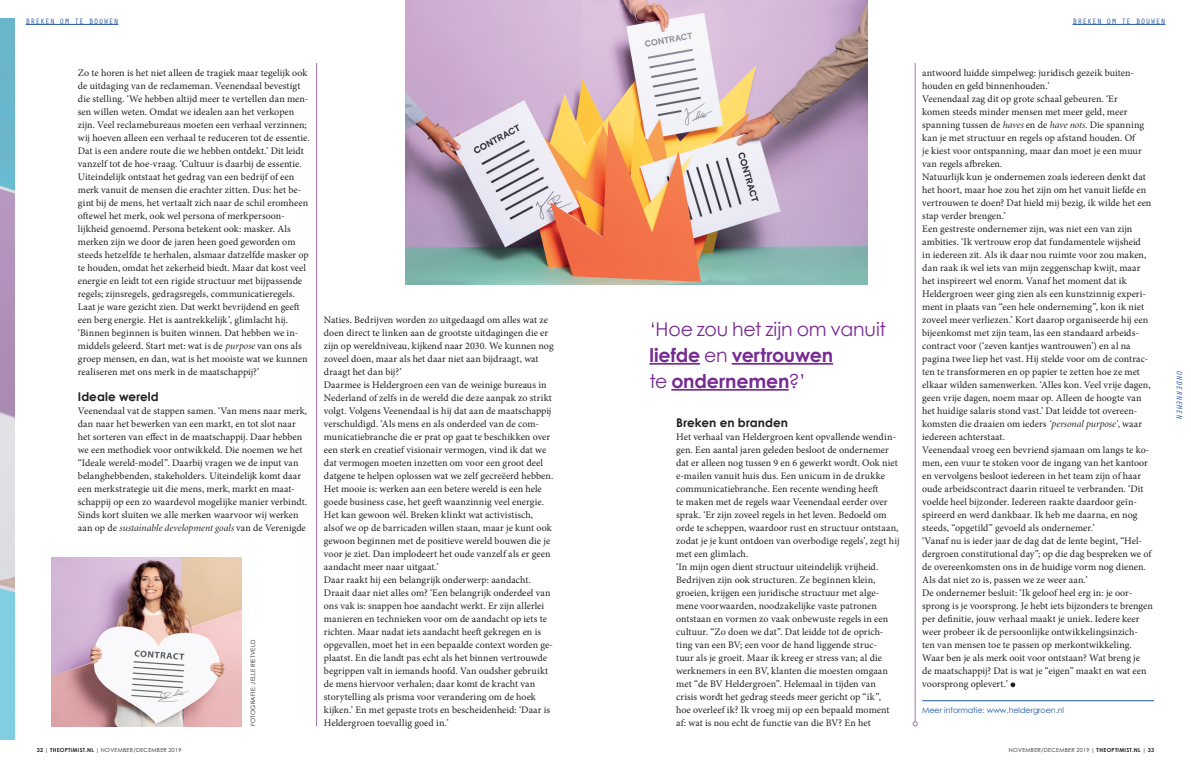
<style>
.page{position:relative;width:1191px;height:774px;background:#fff}
.page>*{position:absolute;margin:0;border:0;box-sizing:border-box;transform-origin:0 0}
.Aphorism_quote{font:19px/26px "Century Gothic";letter-spacing:-.01em;color:#772a91}
.body_inspringen{font:700 12px "Century Gothic";letter-spacing:.005em;color:#231f20}
.body_inspringen-2{font:10px/13px "Minion Pro";color:#231f20}
.Body_Text_-_Vectora{font:8px "Century Gothic";letter-spacing:-.01em;color:#2155a5}
.t1{font:8px "Orator Std";letter-spacing:.02em;color:#2155a5}
.t2{font:italic 8px "Orator Std";color:#2155a5}
.Photo_credit{font:6px "Century Gothic";letter-spacing:.035em;color:#231f20}
.t3{font:5.5px "Century Gothic";letter-spacing:.05em;color:#231f20}
.s1{font-family:"Minion Display";font-style:italic}
.s2{font-weight:700}
.s3{font-family:"Vectora LT Std";font-weight:700}
</style>
<div class="page">
<hr style="left:649px;top:363px;width:51px;height:2px;background:#772a91">
<hr style="left:731px;top:363px;width:102px;height:2px;background:#772a91">
<hr style="left:671px;top:389px;width:117px;height:2px;background:#772a91">
<svg style="left:1010px;top:682px;width:6px;height:6px"></svg>
<hr style="left:922px;top:700px;width:232px;height:1px;background:#2155a5">
<img style="left:406px;top:0;width:461px;height:284px">
<img style="left:51px;top:557px;width:191px;height:169px">
<hr style="left:915px;top:63px;width:1px;height:658px;background:#a173ac">
<svg style="left:912px;top:721px;width:5px;height:5px"></svg>
<hr style="left:316px;top:63px;width:1px;height:663px;background:#a173ac">
<hr style="left:26px;top:24px;width:92px;height:1px;background:#2155a5">
<hr style="left:1072px;top:24px;width:93px;height:1px;background:#2155a5">
<img style="left:0;top:18px;width:14px;height:721px">
<p class="t1" style="left:26px;top:15px;width:94px">BREKEN OM TE BOUWEN</p>
<p class="t1" style="left:1072px;top:15px;width:94px">BREKEN OM TE BOUWEN</p>
<p class="body_inspringen-2" style="left:78px;top:66px;width:233px">Zo te horen is het niet alleen de tragiek maar tegelijk ook de uitdaging van de reclameman. Veenendaal bevestigt die stelling. ‘We hebben altijd meer te vertellen dan men&shy;sen willen weten. Omdat we idealen aan het verkopen zijn. Veel reclamebureaus moeten een verhaal verzinnen; wij hoeven alleen een verhaal te reduceren tot de essentie.<br>Dat is een andere route die we hebben ontdekt.’ Dit leidt vanzelf tot de hoe-vraag. ‘Cultuur is daarbij de essentie.<br>Uiteindelijk ontstaat het gedrag van een bedrijf of een merk vanuit de mensen die erachter zitten. Dus: het be&shy;gint bij de mens, het vertaalt zich naar de schil eromheen oftewel het merk, ook wel persona of merkpersoon&shy;lijkheid genoemd. Persona betekent ook: masker. Als merken zijn we door de jaren heen goed geworden om steeds hetzelfde te herhalen, alsmaar datzelfde masker op te houden, omdat het zekerheid biedt. Maar dat kost veel energie en leidt tot een rigide structuur met bijpassende regels; zijnsregels, gedragsregels, communicatieregels.<br>Laat je ware gezicht zien. Dat werkt bevrijdend en geeft een berg energie. Het is aantrekkelijk’, glimlacht hij.</p>
<p class="body_inspringen-2" style="left:78px;top:326px;width:231px">‘Binnen beginnen is buiten winnen. Dat hebben we in&shy;middels geleerd. Start met: wat is de <span class="s1">purpose</span> van ons als groep mensen, en dan, wat is het mooiste wat we kunnen realiseren met ons merk in de maatschappij?’</p>
<p class="body_inspringen" style="left:78px;top:388px;width:82px">Ideale wereld</p>
<p class="body_inspringen-2" style="left:78px;top:404px;width:231px">Veenendaal vat de stappen samen. ‘Van mens naar merk, dan naar het bewerken van een markt, en tot slot naar het sorteren van effect in de maatschappij. Daar hebben we een methodiek voor ontwikkeld. Die noemen we het “Ideale wereld-model”. Daarbij vragen we de input van belanghebbenden, stakeholders. Uiteindelijk komt daar een merkstrategie uit die mens, merk, markt en maat&shy;schappij op een zo waardevol mogelijke manier verbindt.<br>Sinds kort sluiten we alle merken waarvoor wij werken aan op de <span class="s1">sustainable development goals</span> van de Verenigde</p>
<p class="Photo_credit" style="left:249px;top:726px;width:88px;rotate:-90deg">FOTOGRAFIE: JELLE RIETVELD</p>
<p class="body_inspringen-2" style="left:324px;top:313px;width:231px">Naties. Bedrijven worden zo uitgedaagd om alles wat ze doen direct te linken aan de grootste uitdagingen die er zijn op wereldniveau, kijkend naar 2030. We kunnen nog zoveel doen, maar als het daar niet aan bijdraagt, wat draagt het dan bij?’</p>
<p class="body_inspringen-2" style="left:324px;top:378px;width:231px">Daarmee is Heldergroen een van de weinige bureaus in Nederland of zelfs in de wereld die deze aanpak zo strikt volgt. Volgens Veenendaal is hij dat aan de maatschappij verschuldigd. ‘Als mens en als onderdeel van de com&shy;municatiebranche die er prat op gaat te beschikken over een sterk en creatief visionair vermogen, vind ik dat we dat vermogen moeten inzetten om voor een groot deel datgene te helpen oplossen wat we zelf gecreëerd hebben.<br>Het mooie is: werken aan een betere wereld is een hele goede business case, het geeft waanzinnig veel energie.<br>Het kan gewoon wél. Breken klinkt wat activistisch, alsof we op de barricaden willen staan, maar je kunt ook gewoon beginnen met de positieve wereld bouwen die je voor je ziet. Dan implodeert het oude vanzelf als er geen aandacht meer naar uitgaat.’</p>
<p class="body_inspringen-2" style="left:324px;top:573px;width:230px">Daar raakt hij een belangrijk onderwerp: aandacht.<br>Draait daar niet alles om? ‘Een belangrijk onderdeel van ons vak is: snappen hoe aandacht werkt. Er zijn allerlei manieren en technieken voor om de aandacht op iets te richten. Maar nadat iets aandacht heeft gekregen en is opgevallen, moet het in een bepaalde context worden ge&shy;plaatst. En die landt pas echt als het binnen vertrouwde begrippen valt in iemands hoofd. Van oudsher gebruikt de mens hiervoor verhalen; daar komt de kracht van storytelling als prisma voor verandering om de hoek kijken.’ En met gepaste trots en bescheidenheid: ‘Daar is Heldergroen toevallig goed in.’</p>
<p class="Aphorism_quote" style="left:649px;top:316px;width:238px">‘Hoe zou het zijn om vanuit <span class="s2">liefde</span> en <span class="s2">vertrouwen<br></span>te <span class="s2">ondernemen</span>?’</p>
<p class="body_inspringen" style="left:676px;top:414px;width:113px">Breken en branden</p>
<p class="body_inspringen-2" style="left:676px;top:430px;width:225px">Het verhaal van Heldergroen kent opvallende wendin&shy;gen. Een aantal jaren geleden besloot de ondernemer dat er alleen nog tussen 9 en 6 gewerkt wordt. Ook niet e-mailen vanuit huis dus. Een unicum in de drukke communicatiebranche. Een recente wending heeft<br>te maken met de regels waar Veenendaal eerder over sprak. ‘Er zijn zoveel regels in het leven. Bedoeld om orde te scheppen, waardoor rust en structuur ontstaan, zodat je je kunt ontdoen van overbodige regels’, zegt hij met een glimlach.</p>
<p class="body_inspringen-2" style="left:676px;top:560px;width:215px">‘In mijn ogen dient structuur uiteindelijk vrijheid.<br>Bedrijven zijn ook structuren. Ze beginnen klein, groeien, krijgen een juridische structuur met alge&shy;mene voorwaarden, noodzakelijke vaste patronen ontstaan en vormen zo vaak onbewuste regels in een cultuur. “Zo doen we dat”. Dat leidde tot de oprich&shy;ting van een BV; een voor de hand liggende struc&shy;tuur als je groeit. Maar ik kreeg er stress van; al die werknemers in een BV, klanten die moesten omgaan met “de BV Heldergroen”. Helemaal in tijden van crisis wordt het gedrag steeds meer gericht op “ik”, hoe overleef ik? Ik vroeg mij op een bepaald moment af: wat is nou echt de functie van die BV? En het</p>
<p class="body_inspringen-2" style="left:922px;top:66px;width:213px">antwoord luidde simpelweg: juridisch gezeik buiten&shy;houden en geld binnenhouden.’</p>
<p class="body_inspringen-2" style="left:922px;top:92px;width:223px">Veenendaal zag dit op grote schaal gebeuren. ‘Er komen steeds minder mensen met meer geld, meer spanning tussen de <span class="s1">haves</span> en de <span class="s1">have nots</span>. Die spanning kan je met structuur en regels op afstand houden. Of je kiest voor ontspanning, maar dan moet je een muur van regels afbreken.</p>
<p class="body_inspringen-2" style="left:922px;top:170px;width:231px">Natuurlijk kun je ondernemen zoals iedereen denkt dat het hoort, maar hoe zou het zijn om het vanuit liefde en vertrouwen te doen? Dat hield mij bezig, ik wilde het een stap verder brengen.’</p>
<p class="body_inspringen-2" style="left:922px;top:222px;width:230px">Een gestreste ondernemer zijn, was niet een van zijn ambities. ‘Ik vertrouw erop dat fundamentele wijsheid in iedereen zit. Als ik daar nou ruimte voor zou maken, dan raak ik wel iets van mijn zeggenschap kwijt, maar het inspireert wel enorm. Vanaf het moment dat ik Heldergroen weer ging zien als een kunstzinnig experi&shy;ment in plaats van “een hele onderneming”, kon ik niet zoveel meer verliezen.’ Kort daarop organiseerde hij een bijeenkomst met zijn team, las een standaard arbeids&shy;contract voor (‘zeven kantjes wantrouwen’) en al na pagina twee liep het vast. Hij stelde voor om de contrac&shy;ten te transformeren en op papier te zetten hoe ze met elkaar wilden samenwerken. ‘Alles kon. Veel vrije dagen, geen vrije dagen, noem maar op. Alleen de hoogte van het huidige salaris stond vast.’ Dat leidde tot overeen&shy;komsten die draaien om ieders <span class="s1">‘personal purpose’</span>, waar iedereen achterstaat.</p>
<p class="body_inspringen-2" style="left:922px;top:443px;width:229px">Veenendaal vroeg een bevriend sjamaan om langs te ko&shy;men, een vuur te stoken voor de ingang van het kantoor en vervolgens besloot iedereen in het team zijn of haar oude arbeidscontract daarin ritueel te verbranden. ‘Dit voelde heel bijzonder. Iedereen raakte daardoor geïn&shy;spireerd en werd dankbaar. Ik heb me daarna, en nog steeds, “opgetild” gevoeld als ondernemer.’</p>
<p class="body_inspringen-2" style="left:922px;top:534px;width:231px">‘Vanaf nu is ieder jaar de dag dat de lente begint, “Hel&shy;dergroen constitutional day”; op die dag bespreken we of de overeenkomsten ons in de huidige vorm nog dienen.<br>Als dat niet zo is, passen we ze weer aan.’</p>
<p class="body_inspringen-2" style="left:922px;top:586px;width:232px">De ondernemer besluit: ‘Ik geloof heel erg in: je oor&shy;sprong is je voorsprong. Je hebt iets bijzonders te brengen per definitie, jouw verhaal maakt je uniek. Iedere keer weer probeer ik de persoonlijke ontwikkelingsinzich&shy;ten van mensen toe te passen op merkontwikkeling.<br>Waar ben je als merk ooit voor ontstaan? Wat breng je<br>de maatschappij? Dat is wat je “eigen” maakt en wat een voorsprong oplevert.’ <sub>•</sub></p>
<p class="Body_Text_-_Vectora" style="left:922px;top:705px;width:143px">Meer informatie: www.heldergroen.nl</p>
<p class="t3" style="left:37px;top:746px;width:146px"><span class="s2">32</span> | <span class="s2">THEOPTIMIST.NL</span> | NOVEMBER/DECEMBER 2019</p>
<p class="t3" style="left:1008px;top:746px;width:147px">NOVEMBER/DECEMBER 2019 | <span class="s3">T</span><span class="s2">HEOPTIMIST.NL</span> | <span class="s2">33</span></p>
<p class="t2" style="left:1185px;top:370px;width:50px;rotate:90deg">ONDERNEMEN</p>
</div>
